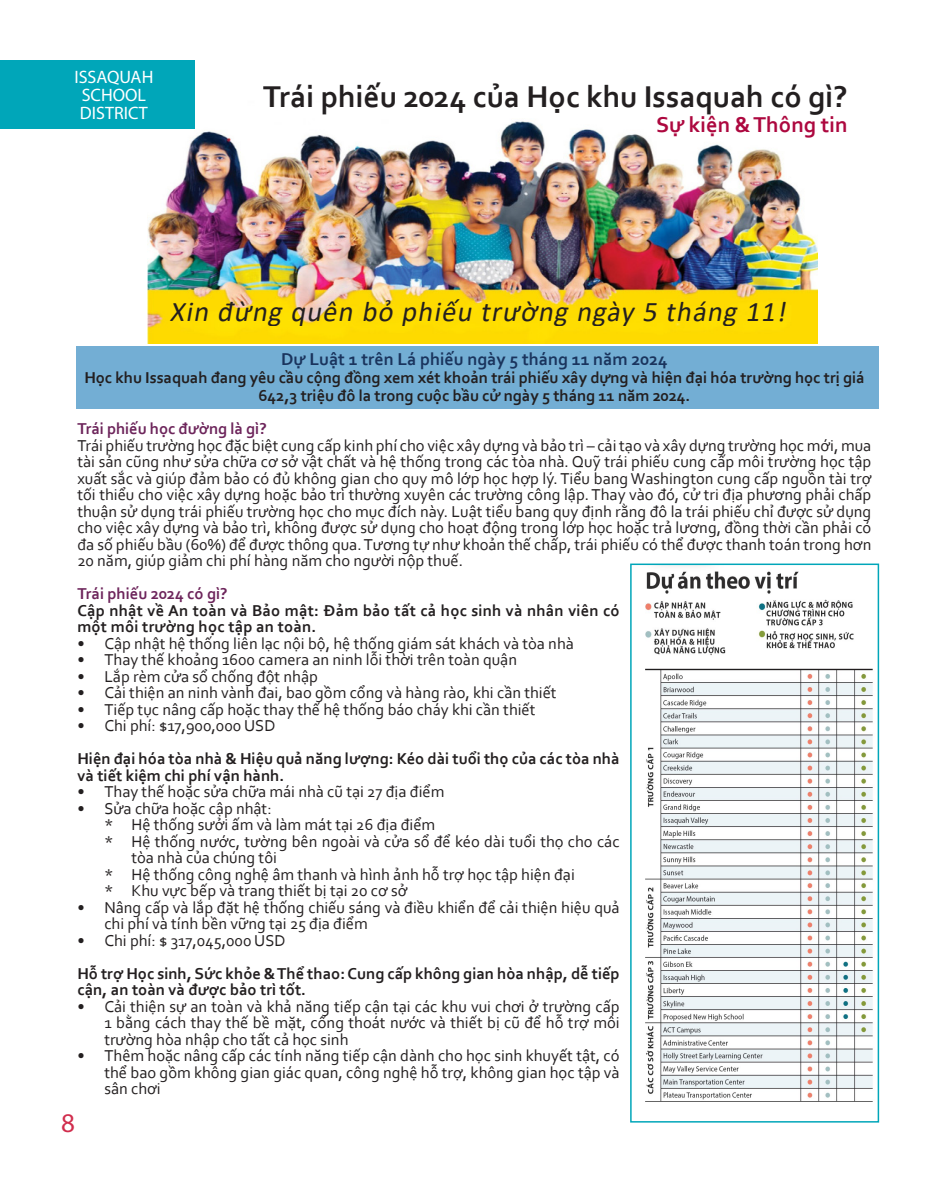
<style>
.page{position:relative;width:945px;height:1188px;background:#fff}
.page>*{position:absolute;margin:0;border:0;box-sizing:border-box;transform-origin:0 0}
.t1{font:700 31.5px "Corbel";color:#231f20}
.t2{font:italic 28.5px "Calibri";color:#231f20}
.t3{font:27px "Myriad Pro";color:#d12d4d}
.t4{font:700 22.5px "Corbel";color:#ad083f}
.t5{font:700 18px "Corbel";color:#1a345d}
.t6{font:18px "Myriad Pro";color:#fff}
.t7{font:16.5px/16.5px "Corbel";color:#231f20;text-align:justify}
.t8{font:700 16.5px/16.5px "Corbel";color:#231f20}
.t9{font:700 16.5px "Corbel";letter-spacing:-.005em;color:#6d255b}
</style>
<div class="page">
<div style="left:76px;top:346px;width:802px;height:63px;background:#73aed4"></div>
<img style="left:147px;top:95px;width:671px;height:248px">
<div style="left:0;top:60px;width:194px;height:68px;background:#00a6b9"></div>
<img style="left:645px;top:571px;width:228px;height:531px">
<div style="left:630px;top:564px;width:249px;height:559px;border:2px solid #00a6b9"></div>
<p class="t6" style="left:74px;top:66px;width:80px">ISSAQUAH</p>
<p class="t6" style="left:82px;top:84px;width:66px">SCHOOL</p>
<p class="t6" style="left:80px;top:102px;width:69px">DISTRICT</p>
<h1 class="t1" style="left:263px;top:77px;width:586px">Trái phiếu 2024 của Học khu Issaquah có gì?</h1>
<h3 class="t4" style="left:656px;top:111px;width:193px">Sự kiện &amp; Thông tin</h3>
<h2 class="t2" style="left:169px;top:292px;width:624px">Xin đừng quên bỏ phiếu trường ngày 5 tháng 11!</h2>
<p class="t5" style="left:281px;top:348px;width:388px">Dự Luật 1 trên Lá phiếu ngày 5 tháng 11 năm 2024</p>
<p class="t8" style="left:84px;top:368px;width:782px;line-height:18px;text-align:center">Học khu Issaquah đang yêu cầu cộng đồng xem xét khoản trái phiếu xây dựng và hiện đại hóa trường học trị giá<br>642,3 triệu đô la trong cuộc bầu cử ngày 5 tháng 11 năm 2024.</p>
<p class="t9" style="left:77px;top:419px;width:191px">Trái phiếu học đường là gì?</p>
<p class="t7" style="left:77px;top:437px;width:796px">Trái phiếu trường học đặc biệt cung cấp kinh phí cho việc xây dựng và bảo trì – cải tạo và xây dựng trường học mới, mua tài sản cũng như sửa chữa cơ sở vật chất và hệ thống trong các tòa nhà. Quỹ trái phiếu cung cấp môi trường học tập xuất sắc và giúp đảm bảo có đủ không gian cho quy mô lớp học hợp lý. Tiểu bang Washington cung cấp nguồn tài trợ tối thiểu cho việc xây dựng hoặc bảo trì thường xuyên các trường công lập. Thay vào đó, cử tri địa phương phải chấp thuận sử dụng trái phiếu trường học cho mục đích này. Luật tiểu bang quy định rằng đô la trái phiếu chỉ được sử dụng cho việc xây dựng và bảo trì, không được sử dụng cho hoạt động trong lớp học hoặc trả lương, đồng thời cần phải có đa số phiếu bầu (60%) để được thông qua. Tương tự như khoản thế chấp, trái phiếu có thể được thanh toán trong hơn 20 năm, giúp giảm chi phí hàng năm cho người nộp thuế.</p>
<p class="t9" style="left:77px;top:584px;width:152px">Trái phiếu 2024 có gì?</p>
<p class="t8" style="left:77px;top:602px;width:544px">Cập nhật về An toàn và Bảo mật: Đảm bảo tất cả học sinh và nhân viên có một môi trường học tập an toàn.</p>
<p class="t7" style="left:77px;top:635px;width:498px">• Cập nhật hệ thống liên lạc nội bộ, hệ thống giám sát khách và tòa nhà</p>
<p class="t7" style="left:77px;top:651px;width:441px">• Thay thế khoảng 1600 camera an ninh lỗi thời trên toàn quận</p>
<p class="t7" style="left:77px;top:668px;width:242px">• Lắp rèm cửa sổ chống đột nhập</p>
<p class="t7" style="left:77px;top:684px;width:481px">• Cải thiện an ninh vành đai, bao gồm cổng và hàng rào, khi cần thiết</p>
<p class="t7" style="left:77px;top:701px;width:460px">• Tiếp tục nâng cấp hoặc thay thế hệ thống báo cháy khi cần thiết</p>
<p class="t7" style="left:77px;top:717px;width:200px">• Chi phí: $17,900,000 USD</p>
<p class="t8" style="left:77px;top:750px;width:544px">Hiện đại hóa tòa nhà &amp; Hiệu quả năng lượng: Kéo dài tuổi thọ của các tòa nhà và tiết kiệm chi phí vận hành.</p>
<p class="t7" style="left:77px;top:783px;width:369px">• Thay thế hoặc sửa chữa mái nhà cũ tại 27 địa điểm</p>
<p class="t7" style="left:77px;top:800px;width:196px">• Sửa chữa hoặc cập nhật:</p>
<p class="t7" style="left:104px;top:816px;width:332px">* Hệ thống sưởi ấm và làm mát tại 26 địa điểm</p>
<p class="t7" style="left:131px;top:833px;width:490px;text-indent:-27px">* Hệ thống nước, tường bên ngoài và cửa sổ để kéo dài tuổi thọ cho các tòa nhà của chúng tôi</p>
<p class="t7" style="left:104px;top:866px;width:472px">* Hệ thống công nghệ âm thanh và hình ảnh hỗ trợ học tập hiện đại</p>
<p class="t7" style="left:104px;top:882px;width:305px">* Khu vực bếp và trang thiết bị tại 20 cơ sở</p>
<p class="t7" style="left:104px;top:899px;width:517px;text-indent:-27px">• Nâng cấp và lắp đặt hệ thống chiếu sáng và điều khiển để cải thiện hiệu quả chi phí và tính bền vững tại 25 địa điểm</p>
<p class="t7" style="left:77px;top:932px;width:210px">• Chi phí: $ 317,045,000 USD</p>
<p class="t8" style="left:77px;top:965px;width:544px">Hỗ trợ Học sinh, Sức khỏe &amp; Thể thao: Cung cấp không gian hòa nhập, dễ tiếp cận, an toàn và được bảo trì tốt.</p>
<p class="t7" style="left:104px;top:998px;width:517px;text-indent:-27px">• Cải thiện sự an toàn và khả năng tiếp cận tại các khu vui chơi ở trường cấp 1 bằng cách thay thế bề mặt, cống thoát nước và thiết bị cũ để hỗ trợ môi trường hòa nhập cho tất cả học sinh</p>
<p class="t7" style="left:104px;top:1047px;width:517px;text-indent:-27px">• Thêm hoặc nâng cấp các tính năng tiếp cận dành cho học sinh khuyết tật, có thể bao gồm không gian giác quan, công nghệ hỗ trợ, không gian học tập và sân chơi</p>
<p class="t3" style="left:61px;top:1107px;width:15px">8</p>
</div>
